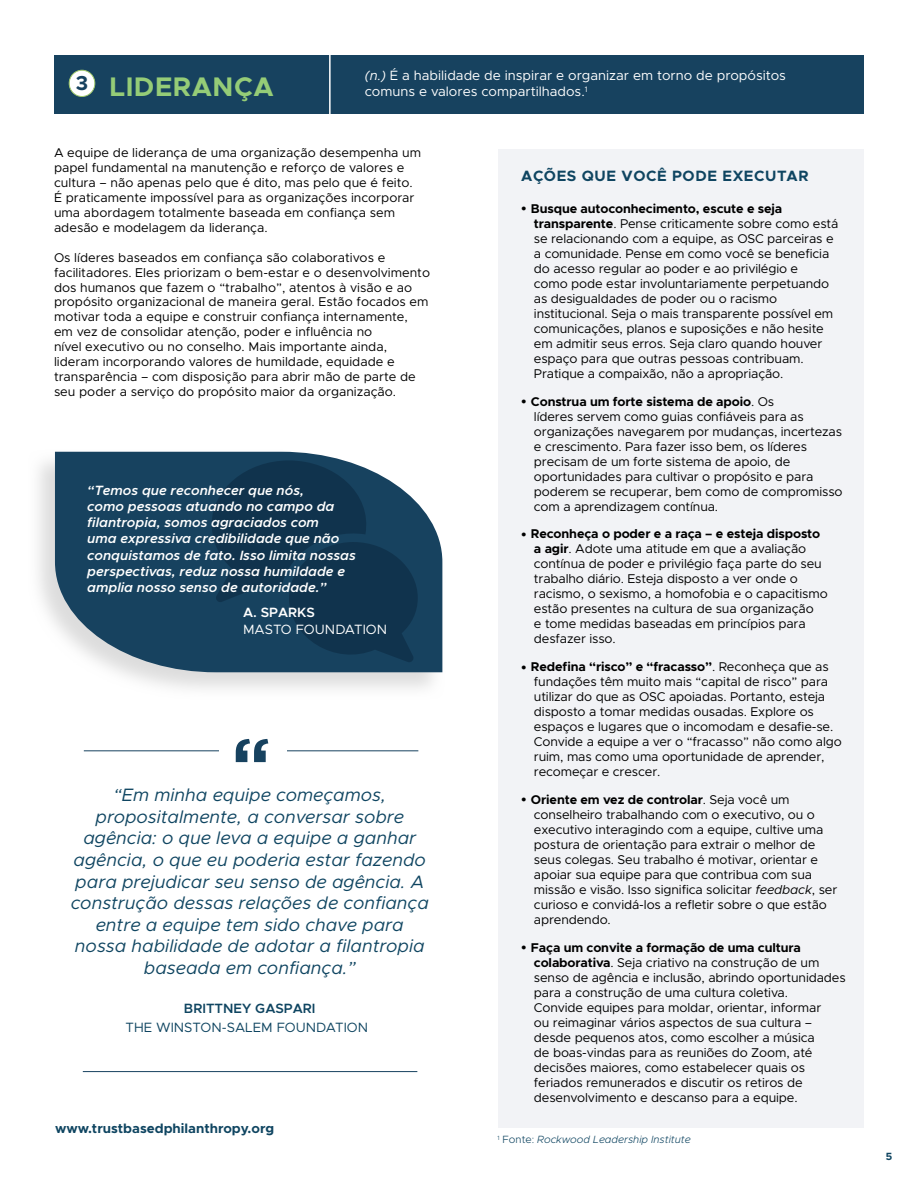
<style>
.page{position:relative;width:918px;height:1188px;background:#fff}
.page>*{position:absolute;margin:0;border:0;box-sizing:border-box;transform-origin:0 0}
.t1{font:700 72px "Gotham";color:#17425f}
.t2{font:700 27px "Metropolis";letter-spacing:.02em;color:#95cc77}
.t3{font:700 20.25px "Metropolis";color:#17425f}
.t4{font:italic 18px/21.6px "Metropolis";color:#0f4561;text-align:center}
.t5{font:700 15px "Metropolis";letter-spacing:.04em;color:#0f4561}
.t6{font:italic 600 13.5px/16.2px "Metropolis";color:#fff}
.t7{font:13.5px/16.2px "Metropolis";color:#fff}
.t8{font:700 13.5px "Metropolis";color:#0f4561}
.t9{font:13.5px "Metropolis";color:#0f4561}
.t10{font:600 13.5px "Metropolis";color:#0f4561}
.t11{font:600 13.5px "Metropolis";color:#fff}
.t12{font:12.75px/15px "Metropolis";letter-spacing:-.01em;color:#000}
.t13{font:italic 300 10.5px "Metropolis";color:#0f4561}
.t14{font:700 10.5px "Metropolis";color:#0f4561}
.s1{font-style:italic}
.s2{font-family:"Arial";font-size:9px}
.s3{font-weight:700}
.s4{font-style:normal}
</style>
<div class="page">
<svg style="left:38px;top:451px;width:405px;height:238px"></svg>
<svg style="left:55px;top:452px;width:387px;height:220px;background:#365b74"></svg>
<div style="left:498px;top:149px;width:366px;height:979px;background:#f2f3f6"></div>
<div style="left:54px;top:55px;width:810px;height:58px;background:#17425f"></div>
<hr style="left:329px;top:43px;width:2px;height:81px;background:#fff">
<div style="left:69px;top:70px;width:26px;height:26px;background:#fff;border-radius:50%"></div>
<div style="left:69px;top:70px;width:26px;height:27px;border:1px solid #a0c96b;border-radius:50%"></div>
<svg style="left:212px;top:460px;width:206px;height:204px;background:#193e59"></svg>
<hr style="left:84px;top:750px;width:334px;height:1px;background:#17425f">
<div style="left:220px;top:739px;width:67px;height:26px;background:#fff"></div>
<hr style="left:83px;top:1071px;width:334px;height:1px;background:#17425f">
<h3 class="t3" style="left:76px;top:70px;width:14px">3</h3>
<h2 class="t2" style="left:109px;top:69px;width:166px">LIDERANÇA</h2>
<p class="t7" style="left:365px;top:67px;width:423px"><span class="s1">(n.)</span> É a habilidade de inspirar e organizar em torno de propósitos comuns e valores compartilhados.<sup>1</sup></p>
<p class="t12" style="left:54px;top:145px;width:369px">A equipe de liderança de uma organização desempenha um papel fundamental na manutenção e reforço de valores e cultura – não apenas pelo que é dito, mas pelo que é feito.<br>É praticamente impossível para as organizações incorporar uma abordagem totalmente baseada em confiança sem adesão e modelagem da liderança.</p>
<p class="t12" style="left:54px;top:250px;width:378px">Os líderes baseados em confiança são colaborativos e facilitadores. Eles priorizam o bem-estar e o desenvolvimento dos humanos que fazem o “trabalho”, atentos à visão e ao propósito organizacional de maneira geral. Estão focados em motivar toda a equipe e construir confiança internamente, em vez de consolidar atenção, poder e influência no<br>nível executivo ou no conselho. Mais importante ainda, lideram incorporando valores de humildade, equidade e transparência – com disposição para abrir mão de parte de seu poder a serviço do propósito maior da organização.</p>
<p class="t6" style="left:87px;top:482px;width:270px">“Temos que reconhecer que nós,<br>como pessoas atuando no campo da filantropia, somos agraciados com<br>uma expressiva credibilidade que não conquistamos de fato. Isso limita nossas perspectivas, reduz nossa humildade e amplia nosso senso de autoridade.”</p>
<p class="t11" style="left:243px;top:604px;width:73px">A. SPARKS</p>
<p class="t7" style="left:243px;top:622px;width:146px">MASTO FOUNDATION</p>
<h1 class="t1" style="left:232px;top:723px;width:40px">“</h1>
<p class="t4" style="left:71px;top:784px;width:360px">“Em minha equipe começamos, propositalmente, a conversar sobre agência: o que leva a equipe a ganhar agência, o que eu poderia estar fazendo para prejudicar seu senso de agência. A construção dessas relações de confiança entre a equipe tem sido chave para nossa habilidade de adotar a filantropia baseada em confiança.”</p>
<p class="t10" style="left:184px;top:1000px;width:133px">BRITTNEY GASPARI</p>
<p class="t9" style="left:126px;top:1019px;width:244px">THE WINSTON-SALEM FOUNDATION</p>
<p class="t8" style="left:55px;top:1120px;width:221px">www.trustbasedphilanthropy.org</p>
<p class="t5" style="left:521px;top:166px;width:289px">AÇÕES QUE VOCÊ PODE EXECUTAR</p>
<p class="t12" style="left:534px;top:201px;width:306px;text-indent:-13px"><span class="s2">●</span> <span class="s3">Busque autoconhecimento, escute e seja transparente</span>. Pense criticamente sobre como está se relacionando com a equipe, as OSC parceiras e a comunidade. Pense em como você se beneficia do acesso regular ao poder e ao privilégio e<br>como pode estar involuntariamente perpetuando as desigualdades de poder ou o racismo institucional. Seja o mais transparente possível em comunicações, planos e suposições e não hesite em admitir seus erros. Seja claro quando houver espaço para que outras pessoas contribuam.<br>Pratique a compaixão, não a apropriação.</p>
<p class="t12" style="left:534px;top:394px;width:310px;text-indent:-13px"><span class="s2">●</span> <span class="s3">Construa um forte sistema de apoio</span>. Os<br>líderes servem como guias confiáveis para as organizações navegarem por mudanças, incertezas e crescimento. Para fazer isso bem, os líderes precisam de um forte sistema de apoio, de oportunidades para cultivar o propósito e para poderem se recuperar, bem como de compromisso com a aprendizagem contínua.</p>
<p class="t12" style="left:534px;top:527px;width:295px;text-indent:-13px"><span class="s2">●</span> <span class="s3">Reconheça o poder e a raça – e esteja disposto a agir</span>. Adote uma atitude em que a avaliação contínua de poder e privilégio faça parte do seu trabalho diário. Esteja disposto a ver onde o racismo, o sexismo, a homofobia e o capacitismo estão presentes na cultura de sua organização<br>e tome medidas baseadas em princípios para desfazer isso.</p>
<p class="t12" style="left:534px;top:659px;width:309px;text-indent:-13px"><span class="s2">●</span> <span class="s3">Redefina “risco” e “fracasso”</span>. Reconheça que as fundações têm muito mais “capital de risco” para utilizar do que as OSC apoiadas. Portanto, esteja disposto a tomar medidas ousadas. Explore os espaços e lugares que o incomodam e desafie-se.<br>Convide a equipe a ver o “fracasso” não como algo ruim, mas como uma oportunidade de aprender, recomeçar e crescer.</p>
<p class="t12" style="left:534px;top:792px;width:305px;text-indent:-13px"><span class="s2">●</span> <span class="s3">Oriente em vez de controlar</span>. Seja você um conselheiro trabalhando com o executivo, ou o executivo interagindo com a equipe, cultive uma postura de orientação para extrair o melhor de seus colegas. Seu trabalho é motivar, orientar e apoiar sua equipe para que contribua com sua missão e visão. Isso significa solicitar <span class="s1">feedback</span>, ser curioso e convidá-los a refletir sobre o que estão aprendendo.</p>
<p class="t12" style="left:534px;top:940px;width:313px;text-indent:-13px"><span class="s2">●</span> <span class="s3">Faça um convite a formação de uma cultura colaborativa</span>. Seja criativo na construção de um senso de agência e inclusão, abrindo oportunidades para a construção de uma cultura coletiva.<br>Convide equipes para moldar, orientar, informar<br>ou reimaginar vários aspectos de sua cultura – desde pequenos atos, como escolher a música<br>de boas-vindas para as reuniões do Zoom, até decisões maiores, como estabelecer quais os feriados remunerados e discutir os retiros de desenvolvimento e descanso para a equipe.</p>
<p class="t13" style="left:497px;top:1133px;width:195px"><sup>1</sup> <span class="s4">Fonte:</span> Rockwood Leadership Institute</p>
<p class="t14" style="left:886px;top:1150px;width:8px">5</p>
</div>
